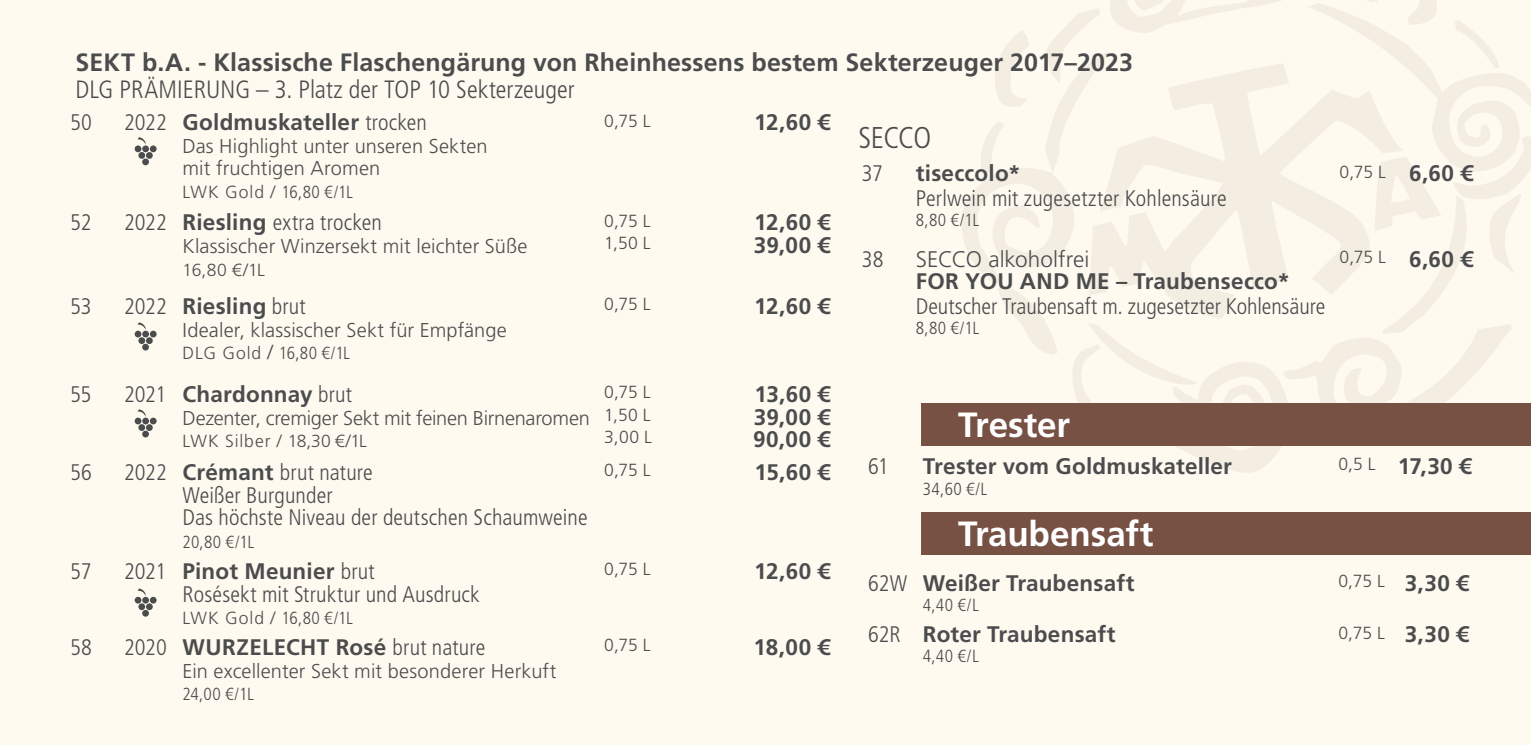
<style>
.page{position:relative;width:1531px;height:745px;background:#fff}
.page>*{position:absolute;margin:0;border:0;box-sizing:border-box;transform-origin:0 0}
.t1{font:700 35px "Frutiger LT Std";letter-spacing:-.005em;color:#fff}
.t2{font:300 condensed 30px "Frutiger LT Std";letter-spacing:-.025em;color:#4b4c4d}
.t3{font:700 25px/27.5px "Frutiger LT Std";letter-spacing:.005em;color:#4b4c4d}
.t4{font:700 22.5px/22.5px "Frutiger LT Std";letter-spacing:.01em;color:#4b4c4d}
.t5{font:300 condensed 22.5px/25px "Frutiger LT Std";letter-spacing:.005em;color:#4b4c4d}
.t6{font:300 20px "Frutiger LT Std";letter-spacing:.005em;color:#4e4e4f}
.t7{font:300 20px "Frutiger LT Std";letter-spacing:-.015em;color:#4e4e4f}
.t8{font:300 condensed 17.5px "Frutiger LT Std";letter-spacing:.01em;color:#4b4c4d}
.t9{font:300 17.5px "Frutiger LT Std";letter-spacing:-.01em;color:#4b4c4d}
.t10{font:300 17.5px "Frutiger LT Std";letter-spacing:.03em;color:#4e4e4f}
.s1{font-weight:300;font-stretch:condensed}
.s2{font-stretch:normal;color:#4e4e4f}
.s3{font-weight:700;font-stretch:normal}
.s4{font-stretch:normal;font-size:20px;color:#4e4e4f}
.s5{font-weight:300}
</style>
<div class="page">
<div style="left:0;top:0;width:1531px;height:744px;background:#fffaf0"></div>
<svg style="left:953px;top:0;width:578px;height:473px"></svg>
<div style="left:921px;top:512px;width:610px;height:42px;background:#775144"></div>
<div style="left:921px;top:403px;width:610px;height:42px;background:#775144"></div>
<div style="left:135px;top:330px;width:6px;height:7px;background:#4b4c4d;border-radius:50%"></div>
<div style="left:142px;top:330px;width:7px;height:7px;background:#4b4c4d;border-radius:50%"></div>
<div style="left:150px;top:330px;width:7px;height:7px;background:#4b4c4d;border-radius:50%"></div>
<div style="left:138px;top:337px;width:7px;height:7px;background:#4b4c4d;border-radius:50%"></div>
<div style="left:146px;top:337px;width:7px;height:7px;background:#4b4c4d;border-radius:50%"></div>
<div style="left:142px;top:343px;width:7px;height:7px;background:#4b4c4d;border-radius:50%"></div>
<svg style="left:138px;top:322px;width:8px;height:8px"></svg>
<div style="left:135px;top:145px;width:6px;height:7px;background:#4b4c4d;border-radius:50%"></div>
<div style="left:142px;top:145px;width:7px;height:7px;background:#4b4c4d;border-radius:50%"></div>
<div style="left:150px;top:145px;width:7px;height:7px;background:#4b4c4d;border-radius:50%"></div>
<div style="left:138px;top:152px;width:7px;height:7px;background:#4b4c4d;border-radius:50%"></div>
<div style="left:146px;top:152px;width:7px;height:7px;background:#4b4c4d;border-radius:50%"></div>
<div style="left:142px;top:158px;width:7px;height:7px;background:#4b4c4d;border-radius:50%"></div>
<svg style="left:138px;top:137px;width:8px;height:8px"></svg>
<div style="left:135px;top:417px;width:6px;height:7px;background:#4b4c4d;border-radius:50%"></div>
<div style="left:142px;top:417px;width:7px;height:7px;background:#4b4c4d;border-radius:50%"></div>
<div style="left:150px;top:417px;width:7px;height:7px;background:#4b4c4d;border-radius:50%"></div>
<div style="left:138px;top:424px;width:7px;height:6px;background:#4b4c4d;border-radius:50%"></div>
<div style="left:146px;top:424px;width:7px;height:6px;background:#4b4c4d;border-radius:50%"></div>
<div style="left:142px;top:430px;width:7px;height:7px;background:#4b4c4d;border-radius:50%"></div>
<svg style="left:138px;top:409px;width:8px;height:8px"></svg>
<div style="left:135px;top:596px;width:6px;height:7px;background:#4b4c4d;border-radius:50%"></div>
<div style="left:142px;top:596px;width:7px;height:7px;background:#4b4c4d;border-radius:50%"></div>
<div style="left:150px;top:596px;width:7px;height:7px;background:#4b4c4d;border-radius:50%"></div>
<div style="left:138px;top:603px;width:7px;height:6px;background:#4b4c4d;border-radius:50%"></div>
<div style="left:146px;top:603px;width:7px;height:6px;background:#4b4c4d;border-radius:50%"></div>
<div style="left:142px;top:609px;width:7px;height:7px;background:#4b4c4d;border-radius:50%"></div>
<svg style="left:138px;top:588px;width:8px;height:8px"></svg>
<p class="t3" style="left:75px;top:49px;width:1059px">SEKT b.A. - Klassische Flaschengärung von Rheinhessens bestem Sekterzeuger 2017–2023<br><span class="s1">DLG PRÄMIERUNG – 3. Platz der TOP 10 Sekterzeuger</span></p>
<p class="t5" style="left:70px;top:110px;width:23px">50</p>
<p class="t5" style="left:124px;top:110px;width:44px">2022</p>
<p class="t4" style="left:182px;top:111px;width:246px">Goldmuskateller <span class="s1">trocken</span></p>
<p class="t6" style="left:182px;top:135px;width:307px">Das Highlight unter unseren Sekten</p>
<p class="t6" style="left:182px;top:157px;width:199px">mit fruchtigen Aromen</p>
<p class="t8" style="left:182px;top:182px;width:172px"><span class="s2">LWK Gold /</span> 16,80 €/1L</p>
<p class="t5" style="left:70px;top:210px;width:23px">52</p>
<p class="t5" style="left:124px;top:210px;width:44px">2022</p>
<p class="t5" style="left:182px;top:210px;width:201px"><span class="s3">Riesling</span> extra trocken</p>
<p class="t6" style="left:182px;top:234px;width:346px">Klassischer Winzersekt mit leichter Süße</p>
<p class="t10" style="left:182px;top:259px;width:84px">16,80 €/1L</p>
<p class="t5" style="left:70px;top:294px;width:23px">53</p>
<p class="t5" style="left:124px;top:294px;width:44px">2022</p>
<p class="t4" style="left:182px;top:295px;width:125px">Riesling <span class="s1">brut</span></p>
<p class="t6" style="left:182px;top:318px;width:326px">Idealer, klassischer Sekt für Empfänge</p>
<p class="t8" style="left:182px;top:343px;width:169px"><span class="s2">DLG Gold</span> <span class="s4">/</span> 16,80 €/1L</p>
<p class="t5" style="left:70px;top:382px;width:23px">55</p>
<p class="t5" style="left:124px;top:382px;width:44px">2021</p>
<p class="t4" style="left:182px;top:383px;width:171px">Chardonnay <span class="s1">brut</span></p>
<p class="t7" style="left:182px;top:406px;width:409px">Dezenter, cremiger Sekt mit feinen Birnenaromen</p>
<p class="t10" style="left:182px;top:431px;width:186px">LWK Silber / 18,30 €/1L</p>
<p class="t5" style="left:70px;top:459px;width:23px">56</p>
<p class="t5" style="left:124px;top:459px;width:44px">2022</p>
<p class="t5" style="left:182px;top:459px;width:192px"><span class="s3">Crémant</span> brut nature</p>
<p class="t5" style="left:182px;top:482px;width:152px">Weißer Burgunder</p>
<p class="t5" style="left:182px;top:504px;width:407px">Das höchste Niveau der deutschen Schaumweine</p>
<p class="t8" style="left:182px;top:531px;width:73px">20,80 €/1L</p>
<p class="t5" style="left:70px;top:558px;width:23px">57</p>
<p class="t5" style="left:124px;top:558px;width:44px">2021</p>
<p class="t4" style="left:182px;top:559px;width:194px">Pinot Meunier <span class="s1">brut</span></p>
<p class="t5" style="left:182px;top:581px;width:299px">Rosésekt mit Struktur und Ausdruck</p>
<p class="t8" style="left:182px;top:607px;width:172px"><span class="s2">LWK Gold /</span> 16,80 €/1L</p>
<p class="t5" style="left:70px;top:634px;width:23px">58</p>
<p class="t5" style="left:124px;top:634px;width:44px">2020</p>
<p class="t4" style="left:182px;top:635px;width:304px">WURZELECHT Rosé <span class="s1">brut nature</span></p>
<p class="t6" style="left:182px;top:659px;width:375px">Ein excellenter Sekt mit besonderer Herkuft</p>
<p class="t8" style="left:182px;top:683px;width:73px">24,00 €/1L</p>
<p class="t9" style="left:604px;top:111px;width:48px">0,75 L</p>
<p class="t4" style="left:754px;top:111px;width:77px">12,60 €</p>
<p class="t9" style="left:604px;top:210px;width:48px">0,75 L</p>
<p class="t9" style="left:604px;top:233px;width:48px">1,50 L</p>
<p class="t4" style="left:754px;top:211px;width:77px">12,60 €</p>
<p class="t4" style="left:754px;top:234px;width:78px">39,00 €</p>
<p class="t9" style="left:604px;top:294px;width:48px">0,75 L</p>
<p class="t4" style="left:754px;top:295px;width:77px">12,60 €</p>
<p class="t9" style="left:604px;top:382px;width:48px">0,75 L</p>
<p class="t9" style="left:604px;top:404px;width:48px">1,50 L</p>
<p class="t9" style="left:604px;top:427px;width:49px">3,00 L</p>
<p class="t4" style="left:754px;top:383px;width:77px">13,60 €</p>
<p class="t4" style="left:754px;top:405px;width:78px">39,00 €</p>
<p class="t4" style="left:753px;top:428px;width:78px">90,00 €</p>
<p class="t9" style="left:604px;top:460px;width:48px">0,75 L</p>
<p class="t4" style="left:754px;top:460px;width:77px">15,60 €</p>
<p class="t9" style="left:604px;top:559px;width:48px">0,75 L</p>
<p class="t4" style="left:754px;top:559px;width:77px">12,60 €</p>
<p class="t9" style="left:604px;top:635px;width:48px">0,75 L</p>
<p class="t4" style="left:753px;top:635px;width:78px">18,00 €</p>
<p class="t2" style="left:858px;top:121px;width:74px">SECCO</p>
<p class="t5" style="left:862px;top:161px;width:23px">37</p>
<p class="t5" style="left:916px;top:161px;width:312px"><span class="s3">tiseccolo*<br></span>Perlwein mit zugesetzter Kohlensäure</p>
<p class="t8" style="left:916px;top:210px;width:65px">8,80 €/1L</p>
<p class="t5" style="left:862px;top:246px;width:23px">38</p>
<p class="t4" style="left:916px;top:247px;width:376px"><span class="s5">SECCO alkoholfrei<br></span>FOR YOU AND ME – Traubensecco*</p>
<p class="t5" style="left:916px;top:294px;width:411px">Deutscher Traubensaft m. zugesetzter Kohlensäure</p>
<p class="t8" style="left:916px;top:318px;width:65px">8,80 €/1L</p>
<p class="t1" style="left:958px;top:404px;width:113px">Trester</p>
<p class="t5" style="left:868px;top:454px;width:22px">61</p>
<p class="t4" style="left:923px;top:455px;width:311px">Trester vom Goldmuskateller</p>
<p class="t8" style="left:923px;top:479px;width:66px">34,60 €/L</p>
<p class="t1" style="left:958px;top:513px;width:197px">Traubensaft</p>
<p class="t5" style="left:868px;top:570px;width:41px">62W</p>
<p class="t4" style="left:923px;top:571px;width:213px">Weißer Traubensaft</p>
<p class="t8" style="left:923px;top:594px;width:57px">4,40 €/L</p>
<p class="t5" style="left:868px;top:622px;width:34px">62R</p>
<p class="t4" style="left:923px;top:623px;width:194px">Roter Traubensaft</p>
<p class="t8" style="left:923px;top:646px;width:57px">4,40 €/L</p>
<p class="t9" style="left:1339px;top:162px;width:48px">0,75 L</p>
<p class="t4" style="left:1409px;top:162px;width:65px">6,60 €</p>
<p class="t9" style="left:1339px;top:247px;width:48px">0,75 L</p>
<p class="t4" style="left:1409px;top:247px;width:65px">6,60 €</p>
<p class="t9" style="left:1338px;top:454px;width:39px">0,5 L</p>
<p class="t4" style="left:1397px;top:455px;width:75px">17,30 €</p>
<p class="t9" style="left:1338px;top:571px;width:48px">0,75 L</p>
<p class="t4" style="left:1404px;top:571px;width:65px">3,30 €</p>
<p class="t9" style="left:1338px;top:622px;width:48px">0,75 L</p>
<p class="t4" style="left:1404px;top:623px;width:65px">3,30 €</p>
</div>
